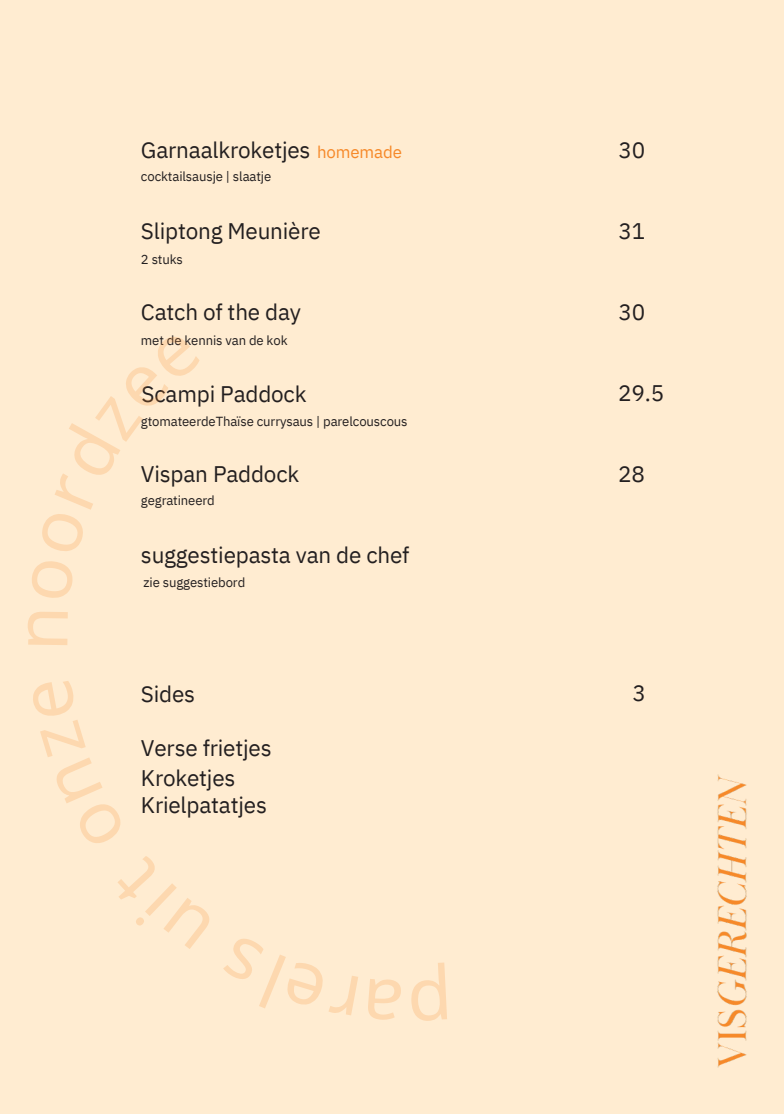
<style>
.page{position:relative;width:784px;height:1114px;background:#ffecd1}
.page>*{position:absolute;margin:0;border:0;box-sizing:border-box;transform-origin:0 0}
.t1{font:22.5px/30px "IBM Plex Sans";letter-spacing:-.01em;color:#231f20}
.t2{font:17px "IBM Plex Sans";letter-spacing:-.01em;color:#f68929}
.t3{font:13px "IBM Plex Sans";letter-spacing:-.01em;color:#231f20}
</style>
<div class="page">
<img style="left:717px;top:774px;width:30px;height:294px">
<h1 class="t1" style="left:141px;top:135px;width:171px">Garnaalkroketjes</h1>
<p class="t3" style="left:141px;top:167px;width:132px">cocktailsausje | slaatje</p>
<h1 class="t1" style="left:141px;top:216px;width:181px">Sliptong Meunière</h1>
<p class="t2" style="left:317px;top:141px;width:86px">homemade</p>
<p class="t3" style="left:141px;top:251px;width:44px">2 stuks</p>
<p class="t1" style="left:141px;top:297px;width:162px">Catch of the day</p>
<p class="t3" style="left:141px;top:331px;width:148px">met de kennis van de kok</p>
<h2 class="t1" style="left:142px;top:378px;width:166px">Scampi Paddock</h2>
<p class="t3" style="left:141px;top:412px;width:268px">gtomateerdeThaïse currysaus | parelcouscous</p>
<p class="t1" style="left:141px;top:459px;width:160px">Vispan Paddock</p>
<p class="t3" style="left:141px;top:491px;width:75px">gegratineerd</p>
<p class="t1" style="left:141px;top:540px;width:270px">suggestiepasta van de chef</p>
<h1 class="t3" style="left:143px;top:573px;width:103px">zie suggestiebord</h1>
<p class="t1" style="left:141px;top:678px;width:56px">Sides</p>
<p class="t1" style="left:141px;top:733px;width:132px">Verse frietjes<br>Kroketjes</p>
<p class="t1" style="left:141px;top:789px;width:128px">Krielpatatjes</p>
<h1 class="t1" style="left:618px;top:135px;width:28px">30</h1>
<h1 class="t1" style="left:618px;top:216px;width:28px">31</h1>
<p class="t1" style="left:618px;top:297px;width:28px">30</p>
<p class="t1" style="left:618px;top:378px;width:48px">29.5</p>
<p class="t1" style="left:618px;top:459px;width:28px">28</p>
<p class="t1" style="left:632px;top:678px;width:15px">3</p>
</div>
